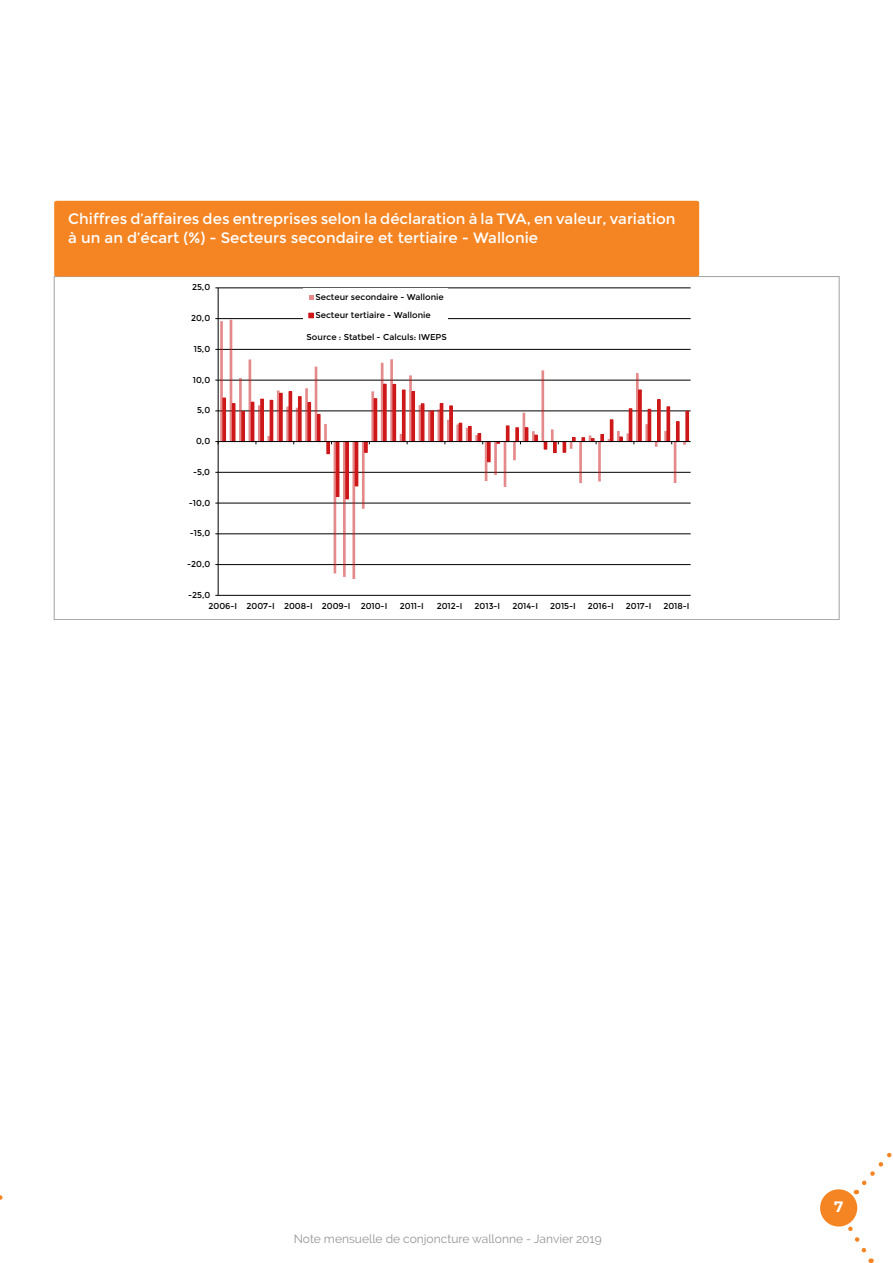
<style>
.page{position:relative;width:893px;height:1263px;background:#fff}
.page>*{position:absolute;margin:0;border:0;box-sizing:border-box;transform-origin:0 0}
.Texte_courant{font:15px/19.5px "Montserrat";color:#fff}
.t1{font:700 15px "Montserrat";color:#fff}
.t2{font:12px "Raleway";color:#939598}
.t3{font:8.55px/18.3px "Montserrat";color:#000}
</style>
<div class="page">
<div style="left:820px;top:1189px;width:37px;height:37px;background:#f58523;border-radius:50%"></div>
<svg style="left:841px;top:1216px;width:31px;height:47px"></svg>
<svg style="left:856px;top:1152px;width:36px;height:42px"></svg>
<div style="left:54px;top:201px;width:645px;height:76px;background:#f58523"></div>
<hr style="left:218px;top:595px;width:473px;height:1px;background:#000">
<hr style="left:218px;top:564px;width:473px;height:1px;background:#000">
<hr style="left:218px;top:534px;width:473px;height:1px;background:#000">
<hr style="left:218px;top:503px;width:473px;height:1px;background:#000">
<hr style="left:218px;top:472px;width:473px;height:1px;background:#000">
<hr style="left:218px;top:411px;width:473px;height:1px;background:#000">
<hr style="left:218px;top:380px;width:473px;height:1px;background:#000">
<hr style="left:218px;top:349px;width:473px;height:1px;background:#000">
<hr style="left:218px;top:318px;width:473px;height:1px;background:#000">
<hr style="left:218px;top:288px;width:473px;height:1px;background:#000">
<hr style="left:220px;top:321px;width:3px;height:121px;background:#cd1719;opacity:.5">
<hr style="left:230px;top:320px;width:2px;height:122px;background:#cd1719;opacity:.5">
<hr style="left:239px;top:378px;width:3px;height:64px;background:#cd1719;opacity:.5">
<hr style="left:249px;top:359px;width:2px;height:83px;background:#cd1719;opacity:.5">
<hr style="left:258px;top:405px;width:3px;height:37px;background:#cd1719;opacity:.5">
<svg style="left:267px;top:436px;width:3px;height:5px"></svg>
<hr style="left:277px;top:390px;width:3px;height:52px;background:#cd1719;opacity:.5">
<hr style="left:286px;top:407px;width:3px;height:35px;background:#cd1719;opacity:.5">
<hr style="left:296px;top:408px;width:2px;height:34px;background:#cd1719;opacity:.5">
<hr style="left:305px;top:388px;width:3px;height:54px;background:#cd1719;opacity:.5">
<hr style="left:315px;top:367px;width:2px;height:75px;background:#cd1719;opacity:.5">
<hr style="left:324px;top:424px;width:3px;height:18px;background:#cd1719;opacity:.5">
<hr style="left:334px;top:442px;width:2px;height:131px;background:#cd1719;opacity:.5">
<hr style="left:343px;top:442px;width:3px;height:135px;background:#cd1719;opacity:.5">
<hr style="left:352px;top:442px;width:3px;height:137px;background:#cd1719;opacity:.5">
<hr style="left:362px;top:442px;width:3px;height:67px;background:#cd1719;opacity:.5">
<hr style="left:371px;top:391px;width:3px;height:51px;background:#cd1719;opacity:.5">
<hr style="left:381px;top:363px;width:2px;height:79px;background:#e58a8b">
<hr style="left:390px;top:359px;width:3px;height:83px;background:#cd1719;opacity:.5">
<hr style="left:409px;top:375px;width:3px;height:67px;background:#cd1719;opacity:.5">
<hr style="left:419px;top:405px;width:2px;height:37px;background:#cd1719;opacity:.5">
<hr style="left:428px;top:411px;width:3px;height:31px;background:#e58a8b">
<hr style="left:437px;top:409px;width:3px;height:33px;background:#cd1719;opacity:.5">
<hr style="left:447px;top:420px;width:3px;height:22px;background:#e58a8b">
<hr style="left:456px;top:424px;width:3px;height:18px;background:#cd1719;opacity:.5">
<hr style="left:466px;top:428px;width:3px;height:14px;background:#e58a8b">
<hr style="left:485px;top:442px;width:2px;height:39px;background:#cd1719;opacity:.5">
<hr style="left:494px;top:442px;width:3px;height:33px;background:#cd1719;opacity:.5">
<hr style="left:504px;top:442px;width:2px;height:45px;background:#cd1719;opacity:.5">
<hr style="left:513px;top:442px;width:3px;height:18px;background:#cd1719;opacity:.5">
<hr style="left:523px;top:413px;width:2px;height:29px;background:#e58a8b">
<hr style="left:541px;top:370px;width:3px;height:72px;background:#cd1719;opacity:.5">
<hr style="left:579px;top:442px;width:3px;height:41px;background:#cd1719;opacity:.5">
<hr style="left:598px;top:442px;width:3px;height:39px;background:#cd1719;opacity:.5">
<hr style="left:636px;top:373px;width:3px;height:69px;background:#cd1719;opacity:.5">
<hr style="left:645px;top:424px;width:3px;height:18px;background:#cd1719;opacity:.5">
<hr style="left:674px;top:442px;width:2px;height:41px;background:#cd1719;opacity:.5">
<div style="left:222px;top:398px;width:4px;height:44px;border:1px solid #cd1719"></div>
<div style="left:232px;top:403px;width:3px;height:39px;border:1px solid #cd1719"></div>
<div style="left:241px;top:411px;width:4px;height:31px;border:1px solid #cd1719"></div>
<div style="left:251px;top:402px;width:3px;height:40px;border:1px solid #cd1719"></div>
<div style="left:260px;top:399px;width:4px;height:43px;border:1px solid #cd1719"></div>
<div style="left:270px;top:400px;width:3px;height:42px;border:1px solid #cd1719"></div>
<div style="left:279px;top:393px;width:4px;height:49px;border:1px solid #cd1719"></div>
<div style="left:289px;top:391px;width:3px;height:51px;border:1px solid #cd1719"></div>
<div style="left:298px;top:396px;width:4px;height:46px;border:1px solid #cd1719"></div>
<div style="left:308px;top:402px;width:3px;height:40px;border:1px solid #cd1719"></div>
<div style="left:317px;top:414px;width:3px;height:28px;border:1px solid #cd1719"></div>
<div style="left:336px;top:441px;width:3px;height:56px;border:1px solid #cd1719"></div>
<div style="left:345px;top:441px;width:4px;height:58px;border:1px solid #cd1719"></div>
<div style="left:355px;top:441px;width:3px;height:45px;border:1px solid #cd1719"></div>
<div style="left:364px;top:441px;width:4px;height:12px;border:1px solid #cd1719"></div>
<div style="left:374px;top:398px;width:3px;height:44px;border:1px solid #cd1719"></div>
<div style="left:383px;top:384px;width:4px;height:58px;border:1px solid #cd1719"></div>
<div style="left:393px;top:384px;width:3px;height:58px;border:1px solid #cd1719"></div>
<div style="left:402px;top:390px;width:3px;height:52px;border:1px solid #cd1719"></div>
<div style="left:411px;top:391px;width:4px;height:51px;border:1px solid #cd1719"></div>
<div style="left:421px;top:403px;width:3px;height:39px;border:1px solid #cd1719"></div>
<div style="left:430px;top:410px;width:4px;height:32px;border:1px solid #cd1719"></div>
<div style="left:440px;top:403px;width:3px;height:39px;border:1px solid #cd1719"></div>
<div style="left:449px;top:405px;width:4px;height:37px;border:1px solid #cd1719"></div>
<div style="left:459px;top:423px;width:3px;height:19px;border:1px solid #cd1719"></div>
<div style="left:468px;top:426px;width:4px;height:16px;border:1px solid #cd1719"></div>
<div style="left:487px;top:441px;width:3px;height:21px;border:1px solid #cd1719"></div>
<div style="left:506px;top:425px;width:3px;height:17px;border:1px solid #cd1719"></div>
<div style="left:525px;top:427px;width:3px;height:15px;border:1px solid #cd1719"></div>
<div style="left:610px;top:419px;width:3px;height:23px;border:1px solid #cd1719"></div>
<div style="left:629px;top:408px;width:3px;height:34px;border:1px solid #cd1719"></div>
<div style="left:638px;top:390px;width:4px;height:52px;border:1px solid #cd1719"></div>
<div style="left:648px;top:409px;width:3px;height:33px;border:1px solid #cd1719"></div>
<div style="left:657px;top:399px;width:4px;height:43px;border:1px solid #cd1719"></div>
<div style="left:667px;top:406px;width:3px;height:36px;border:1px solid #cd1719"></div>
<div style="left:676px;top:421px;width:3px;height:21px;border:1px solid #cd1719"></div>
<div style="left:685px;top:411px;width:4px;height:31px;border:1px solid #cd1719"></div>
<hr style="left:218px;top:288px;width:1px;height:307px;background:#000">
<hr style="left:218px;top:441px;width:473px;height:1px;background:#000">
<svg style="left:327px;top:441px;width:5px;height:13px"></svg>
<svg style="left:365px;top:441px;width:5px;height:11px"></svg>
<svg style="left:400px;top:434px;width:8px;height:10px"></svg>
<svg style="left:469px;top:426px;width:14px;height:18px"></svg>
<svg style="left:516px;top:428px;width:22px;height:16px"></svg>
<svg style="left:544px;top:429px;width:32px;height:24px"></svg>
<svg style="left:582px;top:434px;width:28px;height:10px"></svg>
<svg style="left:617px;top:431px;width:18px;height:13px"></svg>
<svg style="left:664px;top:431px;width:8px;height:13px"></svg>
<div style="left:303px;top:288px;width:145px;height:37px;background:#fff"></div>
<svg style="left:309px;top:295px;width:4px;height:4px"></svg>
<svg style="left:308px;top:313px;width:6px;height:5px"></svg>
<p class="Texte_courant" style="left:68px;top:209px;width:609px">Chiffres d’affaires des entreprises selon la déclaration à la TVA, en valeur, variation à un an d’écart (%) - Secteurs secondaire et tertiaire - Wallonie</p>
<p class="t3" style="left:192px;top:278px;width:20px">25,0</p>
<p class="t3" style="left:191px;top:309px;width:21px">20,0</p>
<p class="t3" style="left:194px;top:340px;width:18px">15,0</p>
<p class="t3" style="left:193px;top:371px;width:19px">10,0</p>
<p class="t3" style="left:197px;top:401px;width:15px">5,0</p>
<p class="t3" style="left:196px;top:432px;width:16px">0,0</p>
<p class="t3" style="left:193px;top:463px;width:19px">-5,0</p>
<p class="t3" style="left:189px;top:494px;width:23px">-10,0</p>
<p class="t3" style="left:190px;top:524px;width:22px">-15,0</p>
<p class="t3" style="left:187px;top:555px;width:25px">-20,0</p>
<p class="t3" style="left:188px;top:586px;width:24px">-25,0</p>
<p class="t3" style="left:315px;top:288px;width:130px">Secteur secondaire - Wallonie<br>Secteur tertiaire - Wallonie</p>
<p class="t3" style="left:307px;top:328px;width:142px">Source : Statbel - Calculs: IWEPS</p>
<p class="t3" style="left:209px;top:597px;width:180px">2006-I 2007-I 2008-I 2009-I 2010-I</p>
<p class="t3" style="left:400px;top:597px;width:26px">2011-I</p>
<p class="t3" style="left:437px;top:597px;width:27px">2012-I</p>
<p class="t3" style="left:475px;top:597px;width:27px">2013-I</p>
<p class="t3" style="left:512px;top:597px;width:27px">2014-I</p>
<p class="t3" style="left:550px;top:597px;width:27px">2015-I</p>
<p class="t3" style="left:588px;top:597px;width:27px">2016-I</p>
<p class="t3" style="left:626px;top:597px;width:27px">2017-I</p>
<p class="t3" style="left:663px;top:597px;width:28px">2018-I</p>
<p class="t2" style="left:294px;top:1231px;width:309px">Note mensuelle de conjoncture wallonne - Janvier 2019</p>
<p class="t1" style="left:834px;top:1196px;width:11px">7</p>
</div>
